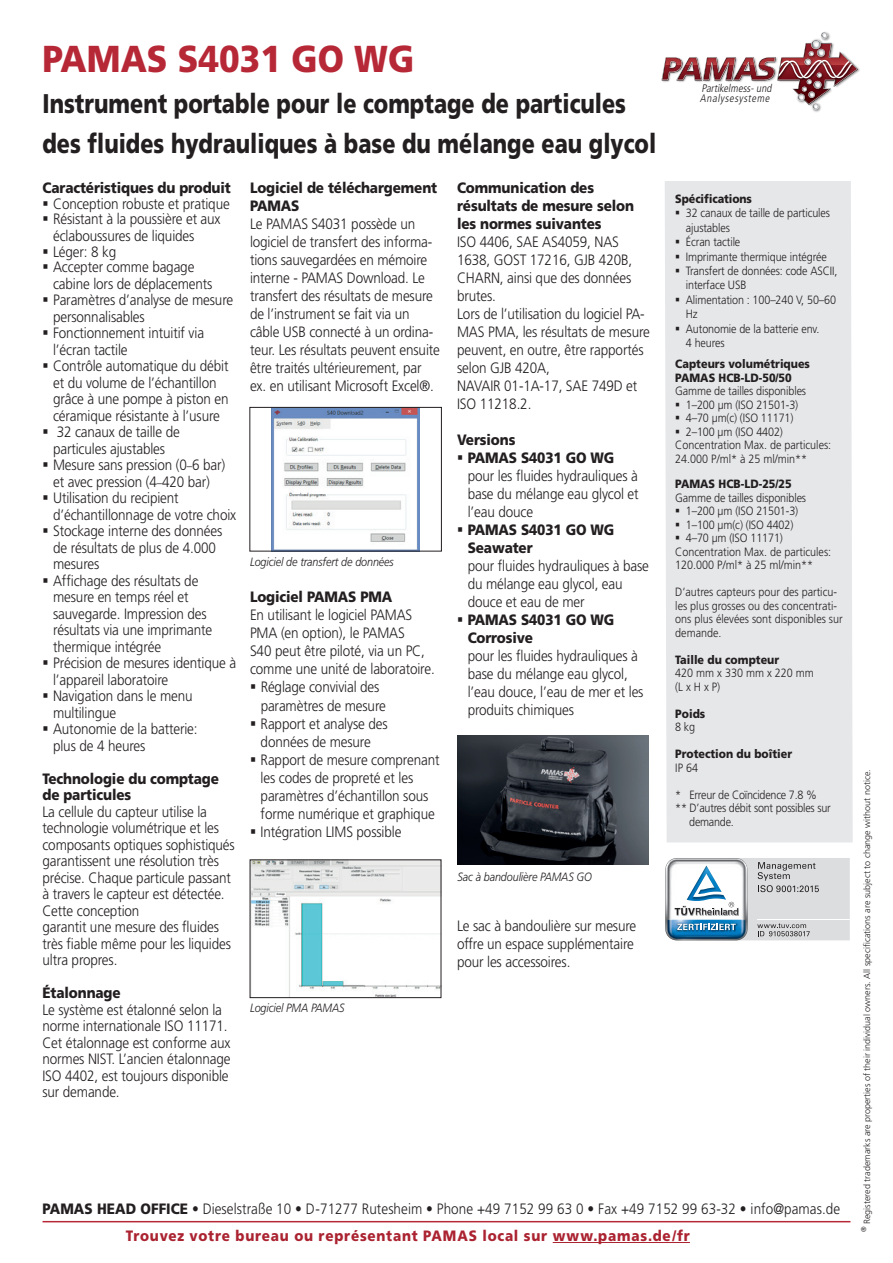
<style>
.page{position:relative;width:893px;height:1263px;background:#fff}
.page>*{position:absolute;margin:0;border:0;box-sizing:border-box;transform-origin:0 0}
.t1{font:900 37.5px "Frutiger";color:#b72837;scale:.9 1}
.t2{font:900 27px/40.5px "Frutiger";color:#231f20;scale:.8 1}
.t3{font:300 15px/16.5px "Frutiger";letter-spacing:-.01em;color:#231f20;scale:.9 1}
.t4{font:900 15px/18px "Frutiger";letter-spacing:-.01em;color:#231f20;scale:.9 1}
.t5{font:300 12px/14.4px "Frutiger";letter-spacing:-.01em;color:#231f20;scale:.9 1}
.t6{font:900 12px/13.5px "Frutiger";color:#231f20;scale:.9 1}
.t7{font:italic 300 12px "Frutiger";letter-spacing:-.01em;color:#231f20;scale:.9 1}
.t8{font:italic 300 condensed 10.95px/9.8px "Frutiger";color:#231f20}
.t9{font:300 9px "Frutiger";color:#231f20}
.s1{font-size:12px}
.s2{font-weight:900}
.s3{font-weight:900;color:#ab2331}
</style>
<div class="page">
<svg style="left:662px;top:32px;width:196px;height:80px"></svg>
<div style="left:665px;top:181px;width:188px;height:662px;background:#e6e7e9"></div>
<hr style="left:553px;top:1242px;width:137px;height:1px;background:#ab2331">
<hr style="left:43px;top:1221px;width:807px;height:1px;background:#b72837">
<svg style="left:665px;top:858px;width:185px;height:83px"></svg>
<img style="left:272px;top:409px;width:147px;height:140px">
<div style="left:249px;top:407px;width:193px;height:144px;border:1px solid #231f20"></div>
<img style="left:252px;top:861px;width:187px;height:135px">
<img style="left:458px;top:735px;width:190px;height:129px">
<svg style="left:676px;top:211px;width:3px;height:4px"></svg>
<svg style="left:676px;top:240px;width:3px;height:4px"></svg>
<svg style="left:676px;top:254px;width:3px;height:4px"></svg>
<svg style="left:676px;top:326px;width:3px;height:4px"></svg>
<svg style="left:676px;top:402px;width:3px;height:4px"></svg>
<svg style="left:676px;top:429px;width:3px;height:4px"></svg>
<svg style="left:676px;top:522px;width:3px;height:4px"></svg>
<h1 class="t1" style="left:43px;top:36px;width:415px">PAMAS S4031 GO WG</h1>
<h2 class="t2" style="left:43px;top:83px;width:769px">Instrument portable pour le comptage de particules des fluides hydrauliques à base du mélange eau glycol</h2>
<p class="t4" style="left:43px;top:178px;width:211px">Caractéristiques du produit</p>
<p class="t3" style="left:53px;top:197px;width:198px;line-height:15px">Conception robuste et pratique<br>Résistant à la poussière et aux</p>
<p class="t3" style="left:53px;top:227px;width:159px">éclaboussures de liquides<br>Léger: 8 kg</p>
<p class="t3" style="left:53px;top:259px;width:205px">Accepter comme bagage<br>cabine lors de déplacements<br>Paramètres d’analyse de mesure personnalisables<br>Fonctionnement intuitif via l’écran tactile<br>Contrôle automatique du débit et du volume de l’échantillon grâce à une pompe à piston en céramique résistante à l’usure<br>32 canaux de taille de<br>particules ajustables<br>Mesure sans pression (0<span class="s1">–</span>6 bar) et avec pression (4<span class="s1">–</span>420 bar)<br>Utilisation du recipient d’échantillonnage de votre choix<br>Stockage interne des données de résultats de plus de 4.000 mesures<br>Affichage des résultats de mesure en temps réel et sauvegarde. Impression des résultats via une imprimante thermique intégrée<br>Précision de mesures identique à l’appareil laboratoire<br>Navigation dans le menu multilingue<br>Autonomie de la batterie:<br>plus de 4 heures</p>
<p class="t4" style="left:42px;top:770px;width:198px;line-height:16.5px">Technologie du comptage de particules</p>
<p class="t3" style="left:42px;top:803px;width:215px">La cellule du capteur utilise la technologie volumétrique et les composants optiques sophistiqués garantissent une résolution très précise. Chaque particule passant à travers le capteur est détectée.<br>Cette conception<br>garantit une mesure des fluides très fiable même pour les liquides ultra propres.</p>
<p class="t4" style="left:42px;top:984px;width:89px">Étalonnage</p>
<p class="t3" style="left:42px;top:1001px;width:210px">Le système est étalonné selon la norme internationale ISO 11171.<br>Cet étalonnage est conforme aux normes NIST. L’ancien étalonnage<br>ISO 4402, est toujours disponible sur demande.</p>
<p class="t4" style="left:457px;top:178px;width:198px">Communication des résultats de mesure selon les normes suivantes</p>
<p class="t3" style="left:457px;top:233px;width:216px;line-height:18px">ISO 4406, SAE AS4059, NAS<br>1638, GOST 17216, GJB 420B,<br>CHARN, ainsi que des données brutes.<br>Lors de l’utilisation du logiciel PA-<br>MAS PMA, les résultats de mesure peuvent, en outre, être rapportés selon GJB 420A,<br>NAVAIR 01-1A-17, SAE 749D et<br>ISO 11218.2.</p>
<p class="t4" style="left:468px;top:430px;width:164px;text-indent:-11px">Versions<br>PAMAS S4031 GO WG</p>
<p class="t3" style="left:468px;top:467px;width:192px;line-height:18px;text-align:justify">pour les fluides hydrauliques à base du mélange eau glycol et l’eau douce</p>
<p class="t4" style="left:468px;top:520px;width:164px">PAMAS S4031 GO WG<br>Seawater</p>
<p class="t3" style="left:468px;top:557px;width:203px;line-height:18px">pour fluides hydrauliques à base du mélange eau glycol, eau douce et eau de mer</p>
<p class="t4" style="left:468px;top:610px;width:164px">PAMAS S4031 GO WG<br>Corrosive</p>
<p class="t3" style="left:468px;top:647px;width:197px;line-height:18px">pour les fluides hydrauliques à base du mélange eau glycol, l’eau douce, l’eau de mer et les produits chimiques</p>
<p class="t4" style="left:250px;top:179px;width:210px">Logiciel de téléchargement<br>PAMAS</p>
<p class="t3" style="left:250px;top:215px;width:213px;line-height:18px">Le PAMAS S4031 possède un logiciel de transfert des informa&shy;tions sauvegardées en mémoire interne - PAMAS Download. Le transfert des résultats de mesure de l’instrument se fait via un câble USB connecté à un ordina&shy;teur. Les résultats peuvent ensuite être traités ultérieurement, par ex. en utilisant Microsoft Excel®.</p>
<p class="t7" style="left:250px;top:555px;width:161px">Logiciel de transfert de données</p>
<p class="t4" style="left:250px;top:588px;width:160px">Logiciel PAMAS PMA</p>
<p class="t3" style="left:250px;top:607px;width:182px">En utilisant le logiciel PAMAS</p>
<p class="t3" style="left:250px;top:625px;width:174px">PMA (en option), le PAMAS</p>
<p class="t3" style="left:250px;top:643px;width:196px">S40 peut être piloté, via un PC,</p>
<p class="t3" style="left:250px;top:661px;width:207px">comme une unité de laboratoire.</p>
<p class="t3" style="left:261px;top:679px;width:134px">Réglage convivial des</p>
<p class="t3" style="left:261px;top:697px;width:141px">paramètres de mesure</p>
<p class="t3" style="left:261px;top:715px;width:143px">Rapport et analyse des</p>
<p class="t3" style="left:261px;top:733px;width:124px">données de mesure</p>
<p class="t3" style="left:261px;top:751px;width:200px">Rapport de mesure comprenant</p>
<p class="t3" style="left:261px;top:769px;width:171px">les codes de propreté et les</p>
<p class="t3" style="left:261px;top:787px;width:188px">paramètres d’échantillon sous</p>
<p class="t3" style="left:261px;top:805px;width:195px">forme numérique et graphique</p>
<p class="t3" style="left:261px;top:823px;width:158px">Intégration LIMS possible</p>
<p class="t7" style="left:458px;top:869px;width:151px">Sac à bandoulière PAMAS GO</p>
<p class="t3" style="left:457px;top:917px;width:201px;line-height:18px">Le sac à bandoulière sur mesure offre un espace supplémentaire pour les accessoires.</p>
<p class="t7" style="left:250px;top:1001px;width:107px">Logiciel PMA PAMAS</p>
<p class="t8" style="left:700px;top:84px;width:75px">Partikelmess-und<br>Analysesysteme</p>
<p class="t6" style="left:675px;top:192px;width:87px">Spécifications</p>
<p class="t5" style="left:686px;top:206px;width:170px">32 canaux de taille de particules ajustables<br>Écran tactile<br>Imprimante thermique intégrée<br>Transfert de données: code ASCII, interface USB<br>Alimentation : 100–240 V, 50–60<br>Hz<br>Autonomie de la batterie env.<br>4 heures</p>
<p class="t6" style="left:675px;top:357px;width:151px">Capteurs volumétriques<br>PAMAS HCB-LD-50/50</p>
<p class="t5" style="left:675px;top:384px;width:147px">Gamme de tailles disponibles</p>
<p class="t5" style="left:686px;top:397px;width:126px">1–200 µm (ISO 21501-3)</p>
<p class="t5" style="left:686px;top:411px;width:121px">4–70 µm(c) (ISO 11171)</p>
<p class="t5" style="left:686px;top:424px;width:109px">2–100 µm (ISO 4402)</p>
<p class="t5" style="left:675px;top:438px;width:175px">Concentration Max. de particules:</p>
<p class="t5" style="left:675px;top:451px;width:148px">24.000 P/ml* à 25 ml/min**</p>
<p class="t6" style="left:675px;top:477px;width:131px">PAMAS HCB-LD-25/25</p>
<p class="t5" style="left:675px;top:490px;width:147px">Gamme de tailles disponibles</p>
<p class="t5" style="left:686px;top:504px;width:126px">1–200 µm (ISO 21501-3)</p>
<p class="t5" style="left:686px;top:517px;width:121px">1–100 µm(c) (ISO 4402)</p>
<p class="t5" style="left:686px;top:531px;width:109px">4–70 µm (ISO 11171)</p>
<p class="t5" style="left:675px;top:544px;width:175px">Concentration Max. de particules:</p>
<p class="t5" style="left:675px;top:558px;width:155px">120.000 P/ml* à 25 ml/min**</p>
<p class="t5" style="left:675px;top:585px;width:188px;line-height:13.5px">D‘autres capteurs pour des particu&shy;les plus grosses ou des concentrati&shy;ons plus élevées sont disponibles sur demande.</p>
<p class="t6" style="left:675px;top:652px;width:117px">Taille du compteur</p>
<p class="t5" style="left:675px;top:666px;width:156px;line-height:13.5px">420 mm x 330 mm x 220 mm (L x H x P)</p>
<p class="t6" style="left:675px;top:706px;width:35px">Poids</p>
<p class="t5" style="left:675px;top:720px;width:23px">8 kg</p>
<p class="t6" style="left:675px;top:747px;width:131px">Protection du boîtier</p>
<p class="t5" style="left:675px;top:760px;width:27px">IP 64</p>
<p class="t5" style="left:675px;top:787px;width:159px">* Erreur de Coïncidence 7.8 %</p>
<p class="t5" style="left:675px;top:801px;width:174px">** D’autres débit sont possibles sur</p>
<p class="t5" style="left:689px;top:814px;width:51px">demande.</p>
<p class="t3" style="left:126px;top:1195px;width:795px;line-height:27.3px;text-indent:-83px"><span class="s2">PAMAS HEAD OFFICE</span> • Dieselstraße 10 • D-71277 Rutesheim • Phone +49 7152 99 63 0 • Fax +49 7152 99 63-32 • info@pamas.de<br><span class="s3">Trouvez votre bureau ou représentant PAMAS local sur www.pamas.de/fr</span></p>
<p class="t9" style="left:862px;top:1232px;width:465px;rotate:-90deg"><sup>®</sup> Registered trademarks are properties of their individual owners. All specifications are subject to change without notice.</p>
</div>
